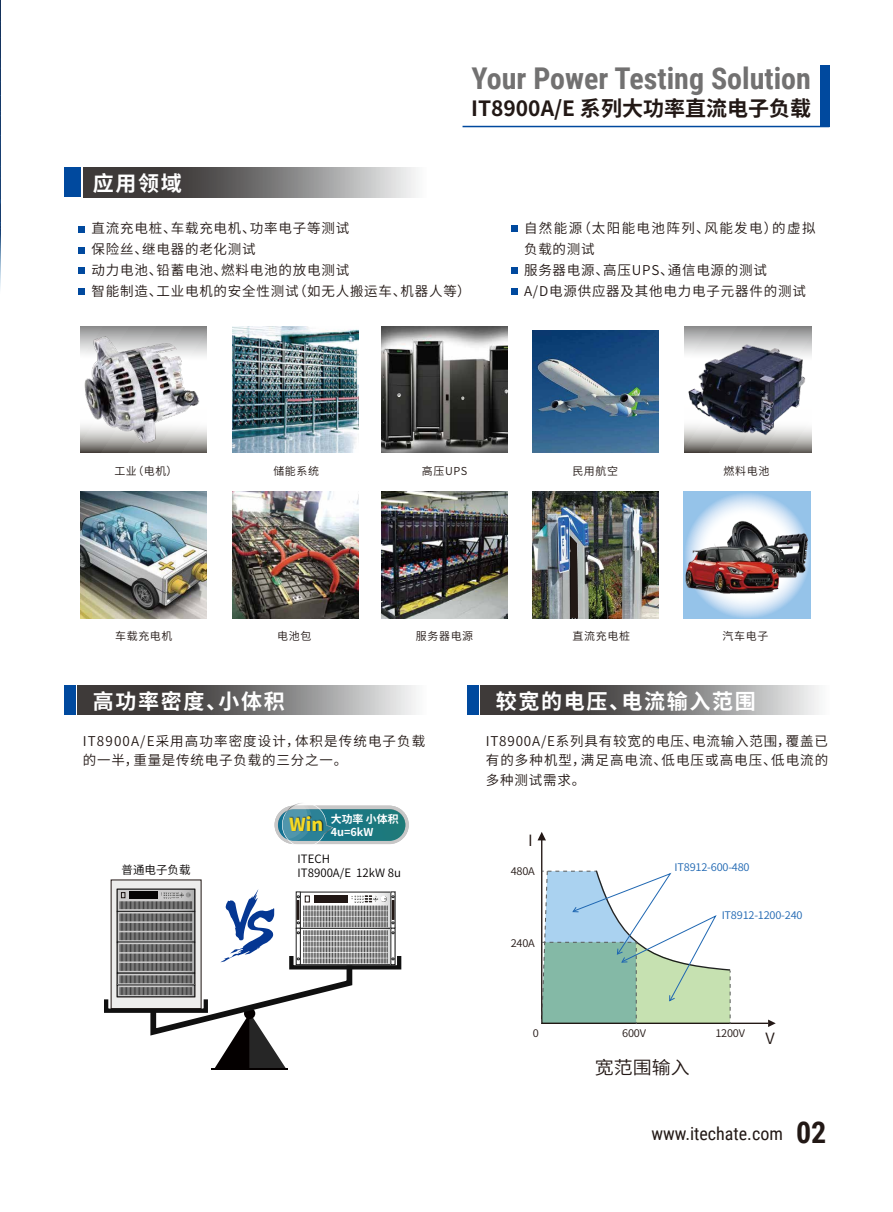
<style>
.page{position:relative;width:893px;height:1212px;background:#fff}
.page>*{position:absolute;margin:0;border:0;box-sizing:border-box;transform-origin:0 0}
.t1{font:700 30px "Roboto Condensed";color:#727171}
.t2{font:700 21px "Source Han Sans CN";letter-spacing:.08em;color:#fff}
.t3{font:700 21px "Source Han Sans CN";color:#221815}
.t4{font:18px "Roboto Condensed";color:#221815}
.t5{font:18px "Source Han Sans CN";color:#231815;scale:1.05 1}
.t6{font:15.6px "Source Han Sans CN";color:#231815;scale:1.05 1}
.t7{font:13.5px/21px "Source Han Sans CN";letter-spacing:.06em;color:#221815}
.t8{font:13.5px/19.5px "Source Han Sans CN";letter-spacing:.08em;color:#221815}
.t9{font:11.55px/13.8px "Source Han Sans CN";color:#040000}
.t10{font:10.95px "Source Han Sans CN";letter-spacing:.06em;color:#221815}
.t11{font:700 10.95px/13px "Source Han Sans CN";color:#fff}
.t12{font:10.5px "Source Han Sans CN";letter-spacing:-.02em;color:#1f67b2;scale:1.05 1}
.t13{font:10.5px "Source Han Sans CN";letter-spacing:-.02em;color:#231815;scale:1.05 1}
.s1{font-weight:700;font-size:30px}
</style>
<div class="page">
<svg style="left:0;top:0;width:1px;height:218px"></svg>
<svg style="left:0;top:218px;width:1px;height:13px"></svg>
<svg style="left:0;top:231px;width:1px;height:58px"></svg>
<div style="left:820px;top:65px;width:9px;height:62px;background:#00499e"></div>
<div style="left:64px;top:168px;width:16px;height:29px;background:#00499e"></div>
<div style="left:83px;top:168px;width:344px;height:29px;background:#3e3a39"></div>
<div style="left:64px;top:685px;width:11px;height:29px;background:#00499e"></div>
<svg style="left:78px;top:685px;width:338px;height:29px;background:#797777"></svg>
<div style="left:467px;top:685px;width:11px;height:29px;background:#00499e"></div>
<svg style="left:480px;top:685px;width:339px;height:29px;background:#797777"></svg>
<div style="left:80px;top:326px;width:127px;height:126px;background:linear-gradient(to right,#645f5a,#7a7773)"></div>
<img style="left:80px;top:326px;width:127px;height:122px">
<svg style="left:685px;top:336px;width:126px;height:116px;background:#979592"></svg>
<img style="left:381px;top:336px;width:127px;height:116px">
<img style="left:532px;top:336px;width:126px;height:116px">
<img style="left:381px;top:492px;width:127px;height:126px">
<img style="left:80px;top:492px;width:127px;height:126px">
<img style="left:233px;top:492px;width:126px;height:126px">
<img style="left:233px;top:336px;width:126px;height:116px">
<img style="left:532px;top:492px;width:126px;height:126px">
<svg style="left:570px;top:536px;width:8px;height:82px"></svg>
<svg style="left:684px;top:492px;width:126px;height:126px;background:#b6d5ef"></svg>
<img style="left:684px;top:521px;width:126px;height:77px">
<svg style="left:79px;top:226px;width:6px;height:6px"></svg>
<svg style="left:79px;top:247px;width:6px;height:6px"></svg>
<svg style="left:79px;top:268px;width:6px;height:6px"></svg>
<svg style="left:79px;top:289px;width:6px;height:6px"></svg>
<svg style="left:151px;top:83px;width:679px;height:253px"></svg>
<svg style="left:537px;top:832px;width:239px;height:195px"></svg>
<img style="left:684px;top:339px;width:128px;height:100px">
<hr style="left:211px;top:1068px;width:77px;height:2px;background:#040000">
<div style="left:111px;top:879px;width:90px;height:130px;background:linear-gradient(to right,#ededec,#ededec)"></div>
<div style="left:289px;top:954px;width:112px;height:15px;border:4px solid #101010"></div>
<div style="left:276px;top:807px;width:131px;height:35px;background:#c8c7c7;border-radius:17px"></div>
<svg style="left:277px;top:808px;width:130px;height:34px"></svg>
<div style="left:280px;top:811px;width:123px;height:27px;background:#1c7881;border-radius:14px"></div>
<svg style="left:279px;top:803px;width:54px;height:41px"></svg>
<img style="left:288px;top:814px;width:37px;height:30px">
<svg style="left:104px;top:889px;width:290px;height:179px"></svg>
<svg style="left:117px;top:889px;width:78px;height:108px;background:#777"></svg>
<p class="t1" style="left:472px;top:58px;width:341px">Your Power Testing Solution</p>
<p class="t2" style="left:93px;top:171px;width:91px">应用领域</p>
<p class="t3" style="left:471px;top:97px;width:341px">IT8900A/E 系列大功率直流电子负载</p>
<p class="t7" style="left:92px;top:218px;width:381px">直流充电桩、车载充电机、功率电子等测试<br>保险丝、继电器的老化测试<br>动力电池、铅蓄电池、燃料电池的放电测试<br>智能制造、工业电机的安全性测试（如无人搬运车、机器人等）</p>
<p class="t7" style="left:524px;top:218px;width:293px">自然能源（太阳能电池阵列、风能发电）的虚拟负载的测试<br>服务器电源、高压UPS、通信电源的测试<br>A/D电源供应器及其他电力电子元器件的测试</p>
<p class="t10" style="left:114px;top:465px;width:65px">工业（电机）</p>
<p class="t10" style="left:273px;top:465px;width:47px">储能系统</p>
<p class="t10" style="left:422px;top:465px;width:47px">高压UPS</p>
<p class="t10" style="left:572px;top:465px;width:47px">民用航空</p>
<p class="t10" style="left:723px;top:465px;width:47px">燃料电池</p>
<p class="t10" style="left:115px;top:630px;width:59px">车载充电机</p>
<p class="t10" style="left:277px;top:630px;width:36px">电池包</p>
<p class="t10" style="left:573px;top:630px;width:59px">直流充电桩</p>
<p class="t10" style="left:416px;top:630px;width:59px">服务器电源</p>
<p class="t10" style="left:723px;top:630px;width:47px">汽车电子</p>
<p class="t2" style="left:93px;top:689px;width:193px">高功率密度、小体积</p>
<p class="t8" style="left:83px;top:731px;width:344px">IT8900A/E采用高功率密度设计，体积是传统电子负载的一半，重量是传统电子负载的三分之一。</p>
<p class="t11" style="left:289px;top:813px;width:111px;text-indent:42px">大功率 小体积<br><sup>Win</sup> 4u=6kW</p>
<p class="t9" style="left:122px;top:863px;width:70px">普通电子负载</p>
<p class="t9" style="left:298px;top:852px;width:105px">ITECH<br>IT8900A/E 12kW 8u</p>
<p class="t2" style="left:496px;top:689px;width:261px">较宽的电压、电流输入范围</p>
<p class="t7" style="left:486px;top:731px;width:344px;line-height:19.5px;text-align:justify">IT8900A/E系列具有较宽的电压、电流输入范围，覆盖已有的多种机型，满足高电流、低电压或高电压、低电流的多种测试需求。</p>
<p class="t6" style="left:528px;top:831px;width:6px">I</p>
<p class="t13" style="left:511px;top:866px;width:25px">480A</p>
<p class="t13" style="left:511px;top:937px;width:25px">240A</p>
<p class="t12" style="left:675px;top:861px;width:73px">IT8912-600-480</p>
<p class="t12" style="left:722px;top:909px;width:79px">IT8912-1200-240</p>
<p class="t13" style="left:533px;top:1027px;width:7px">0</p>
<p class="t13" style="left:622px;top:1027px;width:24px">600V</p>
<p class="t13" style="left:715px;top:1027px;width:30px">1200V</p>
<p class="t6" style="left:766px;top:1029px;width:10px">V</p>
<p class="t5" style="left:595px;top:1057px;width:92px">宽范围输入</p>
<p class="t4" style="left:651px;top:1121px;width:177px">www.itechate.com <span class="s1">02</span></p>
</div>
